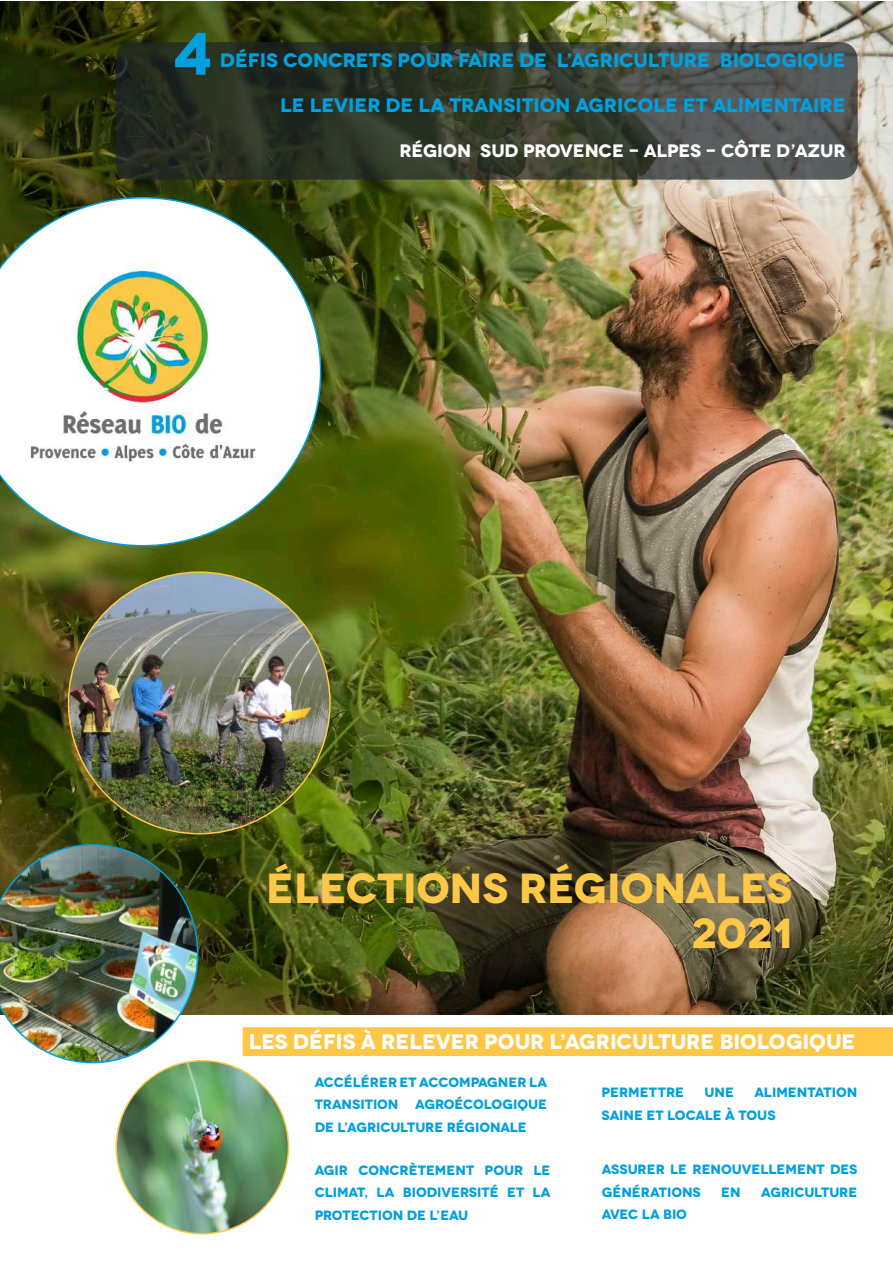
<style>
.page{position:relative;width:893px;height:1263px;background:#fff}
.page>*{position:absolute;margin:0;border:0;box-sizing:border-box;transform-origin:0 0}
.t1{font:700 60px "Novecentowide";color:#00a0de}
.t2{font:700 42px/45px "Novecentowide";color:#fdc848;text-align:right}
.t3{font:700 21px "Novecentowide";color:#fff}
.t4{font:700 19.5px "Novecentowide";color:#00a0de}
.t5{font:700 18px "Novecentowide";letter-spacing:-.01em;color:#fff}
.t6{font:700 13.5px/22.5px "Novecentowide";color:#00a0de;text-align:justify}
</style>
<div class="page">
<img style="left:0;top:1px;width:893px;height:1013px">
<div style="left:243px;top:1028px;width:649px;height:27px;background:#fdc848"></div>
<div style="left:243px;top:1027px;width:650px;height:29px;border:2px solid #fdc848"></div>
<svg style="left:116px;top:42px;width:742px;height:138px;background:#383e34"></svg>
<svg style="left:0;top:197px;width:321px;height:349px"></svg>
<img style="left:116px;top:1061px;width:172px;height:173px;border-radius:86px">
<img style="left:69px;top:572px;width:261px;height:262px;border-radius:131px">
<img style="left:0;top:844px;width:198px;height:219px">
<h1 class="t1" style="left:173px;top:16px;width:41px">4</h1>
<h3 class="t4" style="left:220px;top:48px;width:627px">DÉFIS CONCRETS POUR FAIRE DE L’AGRICULTURE BIOLOGIQUE</h3>
<h3 class="t4" style="left:280px;top:93px;width:567px">LE LEVIER DE LA TRANSITION AGRICOLE ET ALIMENTAIRE</h3>
<h3 class="t5" style="left:399px;top:139px;width:448px">RÉGION SUD PROVENCE - ALPES - CÔTE D’AZUR</h3>
<h2 class="t2" style="left:266px;top:866px;width:528px">ÉLECTIONS RÉGIONALES<br>2021</h2>
<h3 class="t3" style="left:249px;top:1028px;width:608px">LES DÉFIS À RELEVER POUR L’AGRICULTURE BIOLOGIQUE</h3>
<p class="t6" style="left:315px;top:1071px;width:234px">ACCÉLÉRER ET ACCOMPAGNER LA TRANSITION AGROÉCOLOGIQUE DE L’AGRICULTURE RÉGIONALE</p>
<p class="t6" style="left:315px;top:1159px;width:237px">AGIR CONCRÈTEMENT POUR LE CLIMAT, LA BIODIVERSITÉ ET LA PROTECTION DE L’EAU</p>
<p class="t6" style="left:602px;top:1081px;width:257px;text-indent:153px">ALIMENTATION<br>SAINE ET LOCALE À TOUS</p>
<p class="t6" style="left:602px;top:1081px;width:84px">PERMETTRE</p>
<p class="t6" style="left:705px;top:1081px;width:31px">UNE</p>
<p class="t6" style="left:602px;top:1158px;width:257px">ASSURER LE RENOUVELLEMENT DES<br>GÉNÉRATIONS</p>
<p class="t6" style="left:721px;top:1181px;width:21px">EN</p>
<p class="t6" style="left:761px;top:1181px;width:98px">AGRICULTURE</p>
<p class="t6" style="left:602px;top:1203px;width:87px">AVEC LA BIO</p>
</div>
